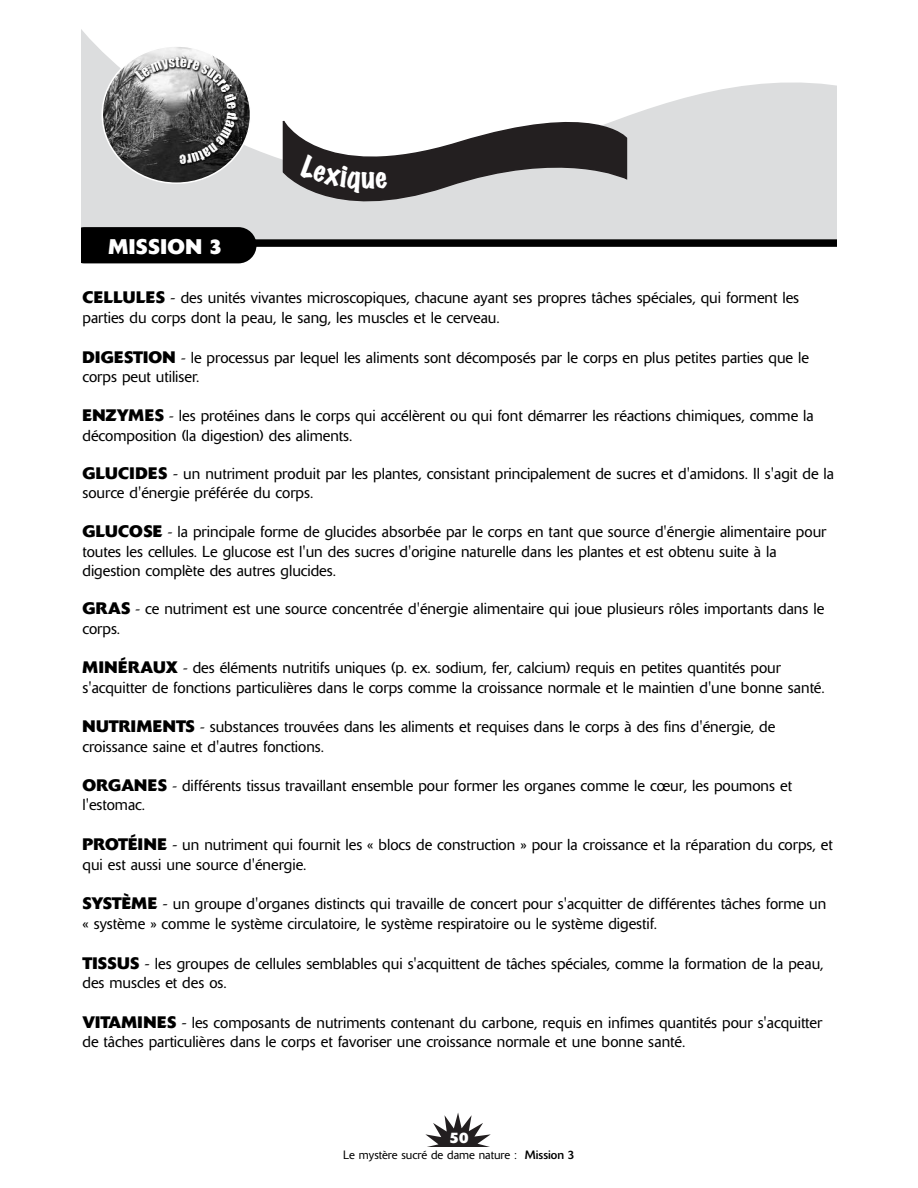
<style>
.page{position:relative;width:918px;height:1188px;background:#fff}
.page>*{position:absolute;margin:0;border:0;box-sizing:border-box;transform-origin:0 0}
.t1{font:700 21px "Delta";letter-spacing:.02em;color:#fff}
.t2{font:300 15.75px/19.8px "Delta";color:#000}
.t3{font:700 15px "Delta";color:#fff}
.t4{font:300 12px "Delta";color:#000}
.s1{font-weight:700;font-size:16.5px}
.s2{font-size:16.5px}
.s3{font-weight:400}
</style>
<div class="page">
<svg style="left:425px;top:1113px;width:66px;height:34px"></svg>
<svg style="left:81px;top:29px;width:756px;height:210px;fill:#dcddde"></svg>
<svg style="left:282px;top:99px;width:346px;height:128px"></svg>
<svg style="left:102px;top:45px;width:149px;height:139px"></svg>
<div style="left:82px;top:239px;width:755px;height:8px;background:#000"></div>
<div style="left:67px;top:227px;width:189px;height:36px;background:#000;border-radius:18px"></div>
<div style="left:0;top:0;width:81px;height:295px;background:#fff"></div>
<svg style="left:283px;top:101px;width:343px;height:124px"></svg>
<h1 class="t1" style="left:108px;top:239px;width:115px">MISSION 3</h1>
<p class="t2" style="left:82px;top:290px;width:718px"><span class="s1">CELLULES</span> <span class="s2">-</span> des unités vivantes microscopiques, chacune ayant ses propres tâches spéciales, qui forment les parties du corps dont la peau, le sang, les muscles et le cerveau.</p>
<p class="t2" style="left:82px;top:349px;width:728px;line-height:19.4px"><span class="s1">DIGESTION</span> - le processus par lequel les aliments sont décomposés par le corps en plus petites parties que le corps peut utiliser.</p>
<p class="t2" style="left:82px;top:408px;width:733px;line-height:19.2px"><span class="s1">ENZYMES</span> - les protéines dans le corps qui accélèrent ou qui font démarrer les réactions chimiques, comme la décomposition (la digestion) des aliments.</p>
<p class="t2" style="left:82px;top:465px;width:753px;line-height:19.2px"><span class="s1">GLUCIDES</span> <span class="s2">-</span> un nutriment produit par les plantes, consistant principalement de sucres et d'amidons. Il s'agit de la source d'énergie préférée du corps.</p>
<p class="t2" style="left:82px;top:524px;width:745px;line-height:19px"><span class="s1">GLUCOSE</span> - la principale forme de glucides absorbée par le corps en tant que source d'énergie alimentaire pour toutes les cellules. Le glucose est l'un des sucres d'origine naturelle dans les plantes et est obtenu suite à la digestion complète des autres glucides.</p>
<p class="t2" style="left:82px;top:600px;width:743px"><span class="s1">GRAS</span> - ce nutriment est une source concentrée d'énergie alimentaire qui joue plusieurs rôles importants dans le corps.</p>
<p class="t2" style="left:82px;top:660px;width:744px;line-height:19.2px"><span class="s1">MINÉRAUX</span> - des éléments nutritifs uniques (p. ex. sodium, fer, calcium) requis en petites quantités pour s'acquitter de fonctions particulières dans le corps comme la croissance normale et le maintien d'une bonne santé.</p>
<p class="t2" style="left:82px;top:718px;width:694px"><span class="s1">NUTRIMENTS</span> - substances trouvées dans les aliments et requises dans le corps à des fins d'énergie, de croissance saine et d'autres fonctions.</p>
<p class="t2" style="left:82px;top:778px;width:711px;line-height:19.2px"><span class="s1">ORGANES</span> - différents tissus travaillant ensemble pour former les organes comme le cœur, les poumons et l'estomac.</p>
<p class="t2" style="left:82px;top:836px;width:752px"><span class="s1">PROTÉINE</span> <span class="s2">-</span> un nutriment qui fournit les « blocs de construction » pour la croissance et la réparation du corps, et qui est aussi une source d'énergie.</p>
<p class="t2" style="left:82px;top:895px;width:745px"><span class="s1">SYSTÈME</span> <span class="s2">-</span> un groupe d'organes distincts qui travaille de concert pour s'acquitter de différentes tâches forme un « système » comme le système circulatoire, le système respiratoire ou le système digestif.</p>
<p class="t2" style="left:82px;top:955px;width:743px"><span class="s1">TISSUS</span> <span class="s2">-</span> les groupes de cellules semblables qui s'acquittent de tâches spéciales, comme la formation de la peau, des muscles et des os.</p>
<p class="t2" style="left:82px;top:1014px;width:741px;line-height:19.2px"><span class="s1">VITAMINES</span> <span class="s2">-</span> les composants de nutriments contenant du carbone, requis en infimes quantités pour s'acquitter de tâches particulières dans le corps et favoriser une croissance normale et une bonne santé.</p>
<p class="t3" style="left:450px;top:1133px;width:20px">50</p>
<p class="t4" style="left:343px;top:1151px;width:233px">Le mystère sucré de dame nature : <span class="s3">Mission 3</span></p>
</div>
